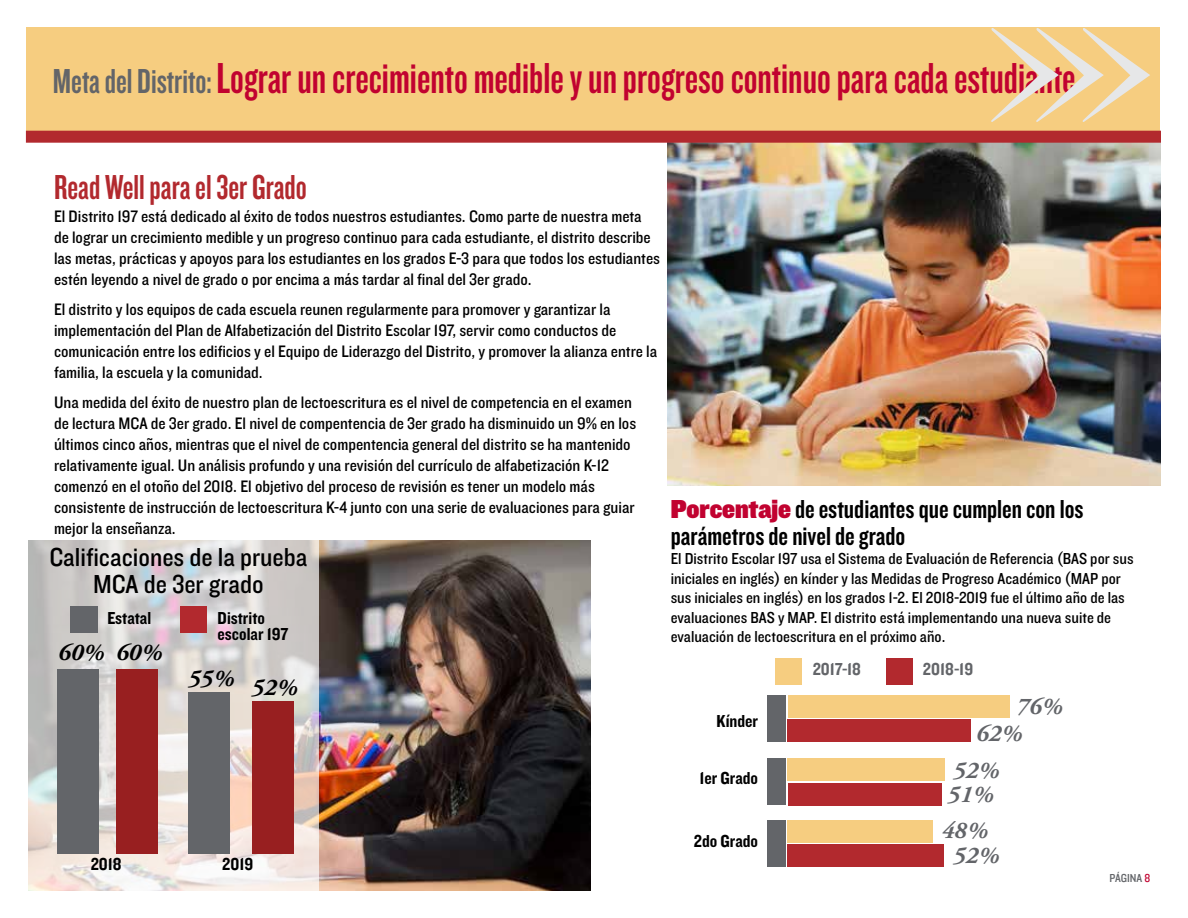
<style>
.page{position:relative;width:1188px;height:918px;background:#fff}
.page>*{position:absolute;margin:0;border:0;box-sizing:border-box;transform-origin:0 0}
.t1{font:45px "Knockout HTF48 Featherweight";color:#c10230}
.t2{font:36px "Knockout HTF48 Featherweight";color:#b2292e}
.t3{font:27px/27px "Knockout HTF49 Liteweight";color:#000}
.t4{font:27px/27px "Knockout HTF30 Junior Welterwt";color:#000;text-align:center}
.t5{font:italic 700 24px/27px "Adobe Garamond Pro";color:#636569}
.t6{font:italic 700 24px "Adobe Garamond Pro";color:#000}
.t7{font:18px/16.5px "Knockout HTF50 Welterweight";color:#000}
.t8{font:18px "Knockout HTF50 Welterweight";color:#636569}
.t9{font:17.25px/21px "Knockout HTF30 Junior Welterwt";color:#000}
.t10{font:16.5px/19.5px "Knockout HTF30 Junior Welterwt";color:#000}
.t11{font:12px "Knockout HTF30 Junior Welterwt";color:#636569}
.s1{font-size:36px;color:#636569}
.s2{font-family:"Knockout HTF91 Ultmt Middlewt";color:#c10230}
.s3{color:#c10230}
</style>
<div class="page">
<div style="left:26px;top:27px;width:1134px;height:109px;background:#f6cd80"></div>
<img style="left:667px;top:143px;width:494px;height:343px">
<img style="left:319px;top:540px;width:272px;height:351px">
<svg style="left:28px;top:540px;width:291px;height:351px;background:#dbd5d3"></svg>
<div style="left:26px;top:131px;width:1135px;height:12px;background:#b2292e"></div>
<div style="left:775px;top:658px;width:27px;height:27px;background:#f6cd80"></div>
<div style="left:70px;top:606px;width:27px;height:27px;background:#636569"></div>
<div style="left:886px;top:658px;width:27px;height:27px;background:#b2292e"></div>
<div style="left:180px;top:606px;width:27px;height:27px;background:#b2292e"></div>
<div style="left:788px;top:696px;width:222px;height:22px;background:#f6cd80"></div>
<div style="left:788px;top:759px;width:157px;height:22px;background:#f6cd80"></div>
<div style="left:788px;top:820px;width:145px;height:22px;background:#f6cd80"></div>
<div style="left:788px;top:720px;width:183px;height:22px;background:#b2292e"></div>
<div style="left:788px;top:783px;width:154px;height:22px;background:#b2292e"></div>
<div style="left:788px;top:844px;width:156px;height:22px;background:#b2292e"></div>
<div style="left:768px;top:696px;width:18px;height:46px;background:#636569"></div>
<div style="left:768px;top:759px;width:18px;height:46px;background:#636569"></div>
<div style="left:768px;top:820px;width:18px;height:46px;background:#636569"></div>
<div style="left:57px;top:669px;width:42px;height:185px;background:#636569"></div>
<div style="left:188px;top:692px;width:41px;height:162px;background:#636569"></div>
<div style="left:116px;top:669px;width:42px;height:185px;background:#981f20"></div>
<div style="left:252px;top:701px;width:42px;height:153px;background:#981f20"></div>
<svg style="left:991px;top:28px;width:159px;height:94px"></svg>
<h1 class="t1" style="left:53px;top:56px;width:1024px"><span class="s1">Meta del Distrito:</span> Lograr un crecimiento medible y un progreso continuo para cada estudiante</h1>
<h2 class="t2" style="left:54px;top:169px;width:254px">Read Well para el 3er Grado</h2>
<p class="t9" style="left:54px;top:206px;width:608px">El Distrito 197 está dedicado al éxito de todos nuestros estudiantes. Como parte de nuestra meta de lograr un crecimiento medible y un progreso continuo para cada estudiante, el distrito describe las metas, prácticas y apoyos para los estudiantes en los grados E-3 para que todos los estudiantes estén leyendo a nivel de grado o por encima a más tardar al final del 3er grado.</p>
<p class="t9" style="left:54px;top:299px;width:605px">El distrito y los equipos de cada escuela reunen regularmente para promover y garantizar la implementación del Plan de Alfabetización del Distrito Escolar 197, servir como conductos de comunicación entre los edificios y el Equipo de Liderazgo del Distrito, y promover la alianza entre la familia, la escuela y la comunidad.</p>
<p class="t9" style="left:54px;top:392px;width:584px">Una medida del éxito de nuestro plan de lectoescritura es el nivel de competencia en el examen de lectura MCA de 3er grado. El nivel de compentencia de 3er grado ha disminuido un 9% en los últimos cinco años, mientras que el nivel de compentencia general del distrito se ha mantenido relativamente igual. Un análisis profundo y una revisión del currículo de alfabetización K-12 comenzó en el otoño del 2018. El objetivo del proceso de revisión es tener un modelo más consistente de instrucción de lectoescritura K-4 junto con una serie de evaluaciones para guiar mejor la enseñanza.</p>
<h3 class="t4" style="left:49px;top:544px;width:260px">Calificaciones de la prueba<br>MCA de 3er grado</h3>
<p class="t7" style="left:107px;top:610px;width:45px">Estatal</p>
<h3 class="t6" style="left:58px;top:639px;width:105px">60% 60%</h3>
<p class="t7" style="left:218px;top:610px;width:72px">Distrito escolar 197</p>
<h3 class="t6" style="left:188px;top:669px;width:111px">55% 52%</h3>
<p class="t7" style="left:91px;top:856px;width:33px">2018</p>
<p class="t7" style="left:222px;top:856px;width:33px">2019</p>
<h3 class="t3" style="left:671px;top:496px;width:414px"><span class="s2">Porcentaje</span> de estudiantes que cumplen con los parámetros de nivel de grado</h3>
<p class="t10" style="left:671px;top:549px;width:464px">El Distrito Escolar 197 usa el Sistema de Evaluación de Referencia (BAS por sus iniciales en inglés) en kínder y las Medidas de Progreso Académico (MAP por sus iniciales en inglés) en los grados 1-2. El 2018-2019 fue el último año de las evaluaciones BAS y MAP. El distrito está implementando una nueva suite de evaluación de lectoescritura en el próximo año.</p>
<p class="t7" style="left:717px;top:714px;width:43px">Kínder</p>
<p class="t7" style="left:699px;top:771px;width:60px">1er Grado</p>
<p class="t7" style="left:694px;top:834px;width:66px">2do Grado</p>
<p class="t8" style="left:813px;top:660px;width:50px">2017-18</p>
<p class="t8" style="left:923px;top:660px;width:52px">2018-19</p>
<h3 class="t5" style="left:976px;top:693px;width:88px;text-indent:40px">76%<br>62%</h3>
<h3 class="t5" style="left:948px;top:759px;width:53px;line-height:24px">52%<br>51%</h3>
<h3 class="t5" style="left:942px;top:818px;width:59px;line-height:25.5px;text-align:center">48%<br>52%</h3>
<p class="t11" style="left:1110px;top:872px;width:42px">PÁGINA <span class="s3">8</span></p>
</div>
